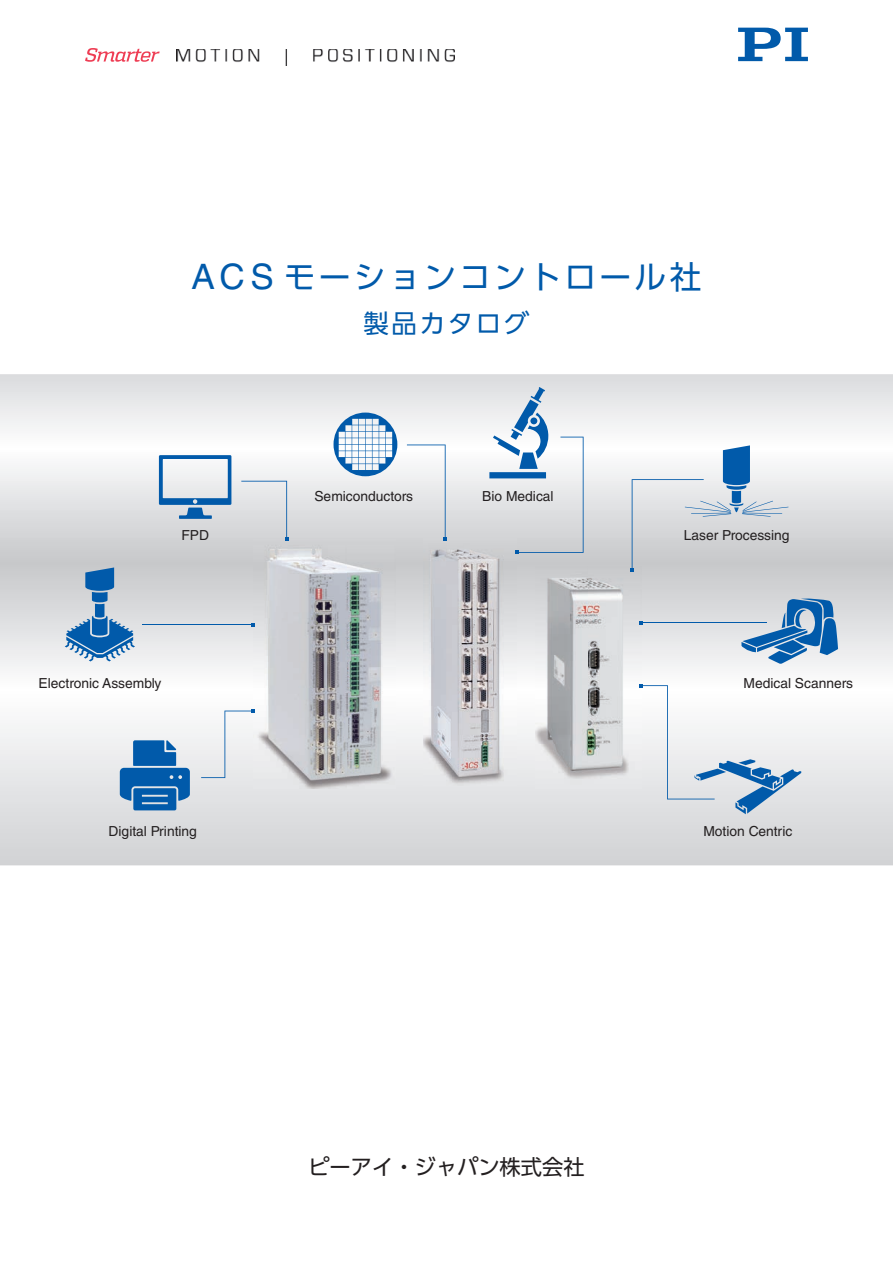
<style>
.page{position:relative;width:893px;height:1263px;background:#fff}
.page>*{position:absolute;margin:0;border:0;box-sizing:border-box;transform-origin:0 0}
.t1{font:31.95px "UD Shin Go Pr 6";letter-spacing:.1em;color:#015aaa}
.t2{font:25.5px "UD Shin Go Pr 6";letter-spacing:.1em;color:#015aaa}
.t3{font:21.3px "UD Shin Go Pr 6";color:#231f20}
.t4{font:13.8px "Helvetica LT Std";color:#231f20}
.s1{font-family:"Helvetica LT Std";font-size:35.1px}
</style>
<div class="page">
<svg style="left:0;top:374px;width:893px;height:491px"></svg>
<img style="left:536px;top:567px;width:105px;height:222px">
<img style="left:424px;top:539px;width:92px;height:246px">
<img style="left:253px;top:539px;width:142px;height:250px">
<svg style="left:738px;top:28px;width:70px;height:33px"></svg>
<svg style="left:85px;top:48px;width:75px;height:14px"></svg>
<img style="left:176px;top:49px;width:278px;height:17px">
<svg style="left:407px;top:444px;width:40px;height:97px"></svg>
<svg style="left:241px;top:481px;width:47px;height:60px;background:#d7dbdf"></svg>
<svg style="left:201px;top:709px;width:54px;height:69px"></svg>
<hr style="left:142px;top:624px;width:111px;height:1px;background:#015aaa">
<hr style="left:641px;top:622px;width:126px;height:1px;background:#015aaa">
<svg style="left:630px;top:445px;width:158px;height:127px"></svg>
<svg style="left:639px;top:684px;width:162px;height:130px"></svg>
<svg style="left:333px;top:413px;width:64px;height:63px"></svg>
<svg style="left:65px;top:559px;width:70px;height:102px;background:#8aabc9"></svg>
<svg style="left:159px;top:455px;width:72px;height:64px"></svg>
<svg style="left:489px;top:387px;width:95px;height:167px"></svg>
<svg style="left:741px;top:598px;width:97px;height:66px;background:#7fa7cb"></svg>
<svg style="left:120px;top:740px;width:70px;height:70px;background:#4785bd"></svg>
<h1 class="t1" style="left:191px;top:251px;width:512px"><span class="s1">ACS</span> モーションコントロール社</h1>
<h2 class="t2" style="left:364px;top:303px;width:167px">製品カタログ</h2>
<p class="t4" style="left:314px;top:488px;width:100px">Semiconductors</p>
<p class="t4" style="left:482px;top:488px;width:73px">Bio Medical</p>
<p class="t4" style="left:181px;top:527px;width:29px">FPD</p>
<p class="t4" style="left:684px;top:527px;width:107px">Laser Processing</p>
<p class="t4" style="left:39px;top:675px;width:124px">Electronic Assembly</p>
<p class="t4" style="left:743px;top:675px;width:111px">Medical Scanners</p>
<p class="t4" style="left:109px;top:823px;width:90px">Digital Printing</p>
<p class="t4" style="left:703px;top:823px;width:91px">Motion Centric</p>
<h3 class="t3" style="left:308px;top:1150px;width:278px">ピーアイ・ジャパン株式会社</h3>
</div>
